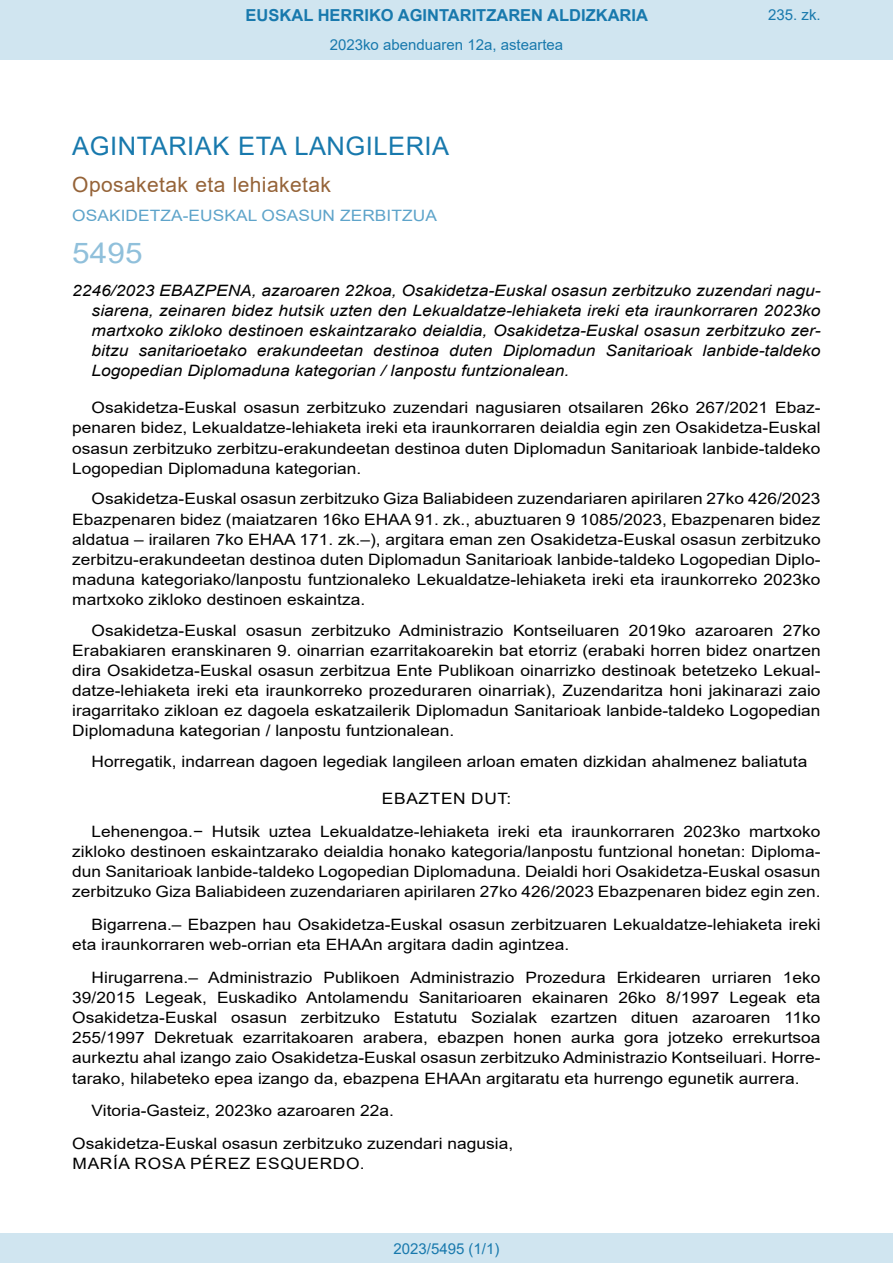
<style>
.page{position:relative;width:893px;height:1263px;background:#fff}
.page>*{position:absolute;margin:0;border:0;box-sizing:border-box;transform-origin:0 0}
.BOPVOrden{font:28.5px "Arial";color:#90c0db;scale:1.11 1}
.BOPVSeccion{font:25.5px "Arial";letter-spacing:.02em;color:#1879ad}
.BOPVSubseccion{font:21px "Arial";letter-spacing:.02em;color:#956338}
.t1{font:700 16.5px "Arial";color:#1879ad}
.BOPVDetalle{font:15.6px/20.1px "Arial";color:#000;text-align:justify;scale:1.11 1}
.BOPVTitulo{font:italic 15.6px/20.1px "Arial";color:#000;text-align:justify;scale:1.11 1}
.BOPVFirmaPuesto{font:15.6px "Arial";color:#000;scale:1.11 1}
.BOPVFirmaLugFec{font:15.6px "Arial";color:#000;scale:1.11 1}
.BOPVOrganismo{font:15.6px "Arial";letter-spacing:.005em;color:#5ea4ca;scale:1.11 1}
.BOPVFirmaNombre{font:15.6px "Arial";letter-spacing:.035em;color:#000;scale:1.11 1}
.BOPVClave{font:15.6px "Arial";letter-spacing:.035em;color:#000;scale:1.11 1}
.Paginacion_Centro{font:15px "Arial";color:#1879ad}
</style>
<div class="page">
<div style="left:0;top:0;width:893px;height:60px;background:#d0e5f0"></div>
<div style="left:0;top:1233px;width:893px;height:30px;background:#d0e5f0"></div>
<p class="t1" style="left:246px;top:3px;width:404px">EUSKAL HERRIKO AGINTARITZAREN ALDIZKARIA</p>
<p class="Paginacion_Centro" style="left:330px;top:35px;width:235px">2023ko abenduaren 12a, asteartea</p>
<p class="Paginacion_Centro" style="left:768px;top:5px;width:54px">235. zk.</p>
<p class="BOPVSeccion" style="left:72px;top:128px;width:378px">AGINTARIAK ETA LANGILERIA</p>
<p class="BOPVSubseccion" style="left:72px;top:170px;width:260px">Oposaketak eta lehiaketak</p>
<p class="BOPVOrganismo" style="left:72px;top:205px;width:330px">OSAKIDETZA-EUSKAL OSASUN ZERBITZUA</p>
<p class="BOPVOrden" style="left:72px;top:233px;width:65px">5495</p>
<p class="BOPVTitulo" style="left:92px;top:281px;width:658px;text-indent:-19px">2246/2023 EBAZPENA, azaroaren 22koa, Osakidetza-Euskal osasun zerbitzuko zuzendari nagu&shy;siarena, zeinaren bidez hutsik uzten den Lekualdatze-lehiaketa ireki eta iraunkorraren 2023ko martxoko zikloko destinoen eskaintzarako deialdia, Osakidetza-Euskal osasun zerbitzuko zer&shy;bitzu sanitarioetako erakundeetan destinoa duten Diplomadun Sanitarioak lanbide-taldeko Logopedian Diplomaduna kategorian / lanpostu funtzionalean.</p>
<p class="BOPVDetalle" style="left:72px;top:398px;width:676px;text-indent:19px">Osakidetza-Euskal osasun zerbitzuko zuzendari nagusiaren otsailaren 26ko 267/2021 Ebaz&shy;penaren bidez, Lekualdatze-lehiaketa ireki eta iraunkorraren deialdia egin zen Osakidetza-Euskal osasun zerbitzuko zerbitzu-erakundeetan destinoa duten Diplomadun Sanitarioak lanbide-taldeko Logopedian Diplomaduna kategorian.</p>
<p class="BOPVDetalle" style="left:72px;top:489px;width:676px;text-indent:19px">Osakidetza-Euskal osasun zerbitzuko Giza Baliabideen zuzendariaren apirilaren 27ko 426/2023<br>Ebazpenaren bidez (maiatzaren 16ko EHAA 91. zk., abuztuaren 9 1085/2023, Ebazpenaren bidez aldatua – irailaren 7ko EHAA 171. zk.–), argitara eman zen Osakidetza-Euskal osasun zerbitzuko zerbitzu-erakundeetan destinoa duten Diplomadun Sanitarioak lanbide-taldeko Logopedian Diplo&shy;maduna kategoriako/lanpostu funtzionaleko Lekualdatze-lehiaketa ireki eta iraunkorreko 2023ko martxoko zikloko destinoen eskaintza.</p>
<p class="BOPVDetalle" style="left:72px;top:620px;width:676px;text-indent:19px">Osakidetza-Euskal osasun zerbitzuko Administrazio Kontseiluaren 2019ko azaroaren 27ko Erabakiaren eranskinaren 9. oinarrian ezarritakoarekin bat etorriz (erabaki horren bidez onartzen dira Osakidetza-Euskal osasun zerbitzua Ente Publikoan oinarrizko destinoak betetzeko Lekual&shy;datze-lehiaketa ireki eta iraunkorreko prozeduraren oinarriak), Zuzendaritza honi jakinarazi zaio iragarritako zikloan ez dagoela eskatzailerik Diplomadun Sanitarioak lanbide-taldeko Logopedian Diplomaduna kategorian / lanpostu funtzionalean.</p>
<p class="BOPVDetalle" style="left:92px;top:751px;width:646px">Horregatik, indarrean dagoen legediak langileen arloan ematen dizkidan ahalmenez baliatuta</p>
<p class="BOPVClave" style="left:382px;top:788px;width:118px">EBAZTEN DUT:</p>
<p class="BOPVDetalle" style="left:72px;top:821px;width:676px;text-indent:19px">Lehenengoa.− Hutsik uztea Lekualdatze-lehiaketa ireki eta iraunkorraren 2023ko martxoko zikloko destinoen eskaintzarako deialdia honako kategoria/lanpostu funtzional honetan: Diploma&shy;dun Sanitarioak lanbide-taldeko Logopedian Diplomaduna. Deialdi hori Osakidetza-Euskal osasun zerbitzuko Giza Baliabideen zuzendariaren apirilaren 27ko 426/2023 Ebazpenaren bidez egin zen.</p>
<p class="BOPVDetalle" style="left:72px;top:914px;width:676px;text-indent:19px">Bigarrena.– Ebazpen hau Osakidetza-Euskal osasun zerbitzuaren Lekualdatze-lehiaketa ireki eta iraunkorraren web-orrian eta EHAAn argitara dadin agintzea.</p>
<p class="BOPVDetalle" style="left:72px;top:967px;width:676px;text-indent:19px">Hirugarrena.– Administrazio Publikoen Administrazio Prozedura Erkidearen urriaren 1eko 39/2015 Legeak, Euskadiko Antolamendu Sanitarioaren ekainaren 26ko 8/1997 Legeak eta Osakidetza-Euskal osasun zerbitzuko Estatutu Sozialak ezartzen dituen azaroaren 11ko 255/1997 Dekretuak ezarritakoaren arabera, ebazpen honen aurka gora jotzeko errekurtsoa aurkeztu ahal izango zaio Osakidetza-Euskal osasun zerbitzuko Administrazio Kontseiluari. Horre&shy;tarako, hilabeteko epea izango da, ebazpena EHAAn argitaratu eta hurrengo egunetik aurrera.</p>
<p class="BOPVFirmaLugFec" style="left:92px;top:1100px;width:274px">Vitoria-Gasteiz, 2023ko azaroaren 22a.</p>
<p class="BOPVFirmaPuesto" style="left:72px;top:1133px;width:399px">Osakidetza-Euskal osasun zerbitzuko zuzendari nagusia,</p>
<p class="BOPVFirmaNombre" style="left:73px;top:1153px;width:265px">MARÍA ROSA PÉREZ ESQUERDO.</p>
<p class="Paginacion_Centro" style="left:393px;top:1238px;width:107px">2023/5495 (1/1)</p>
</div>
